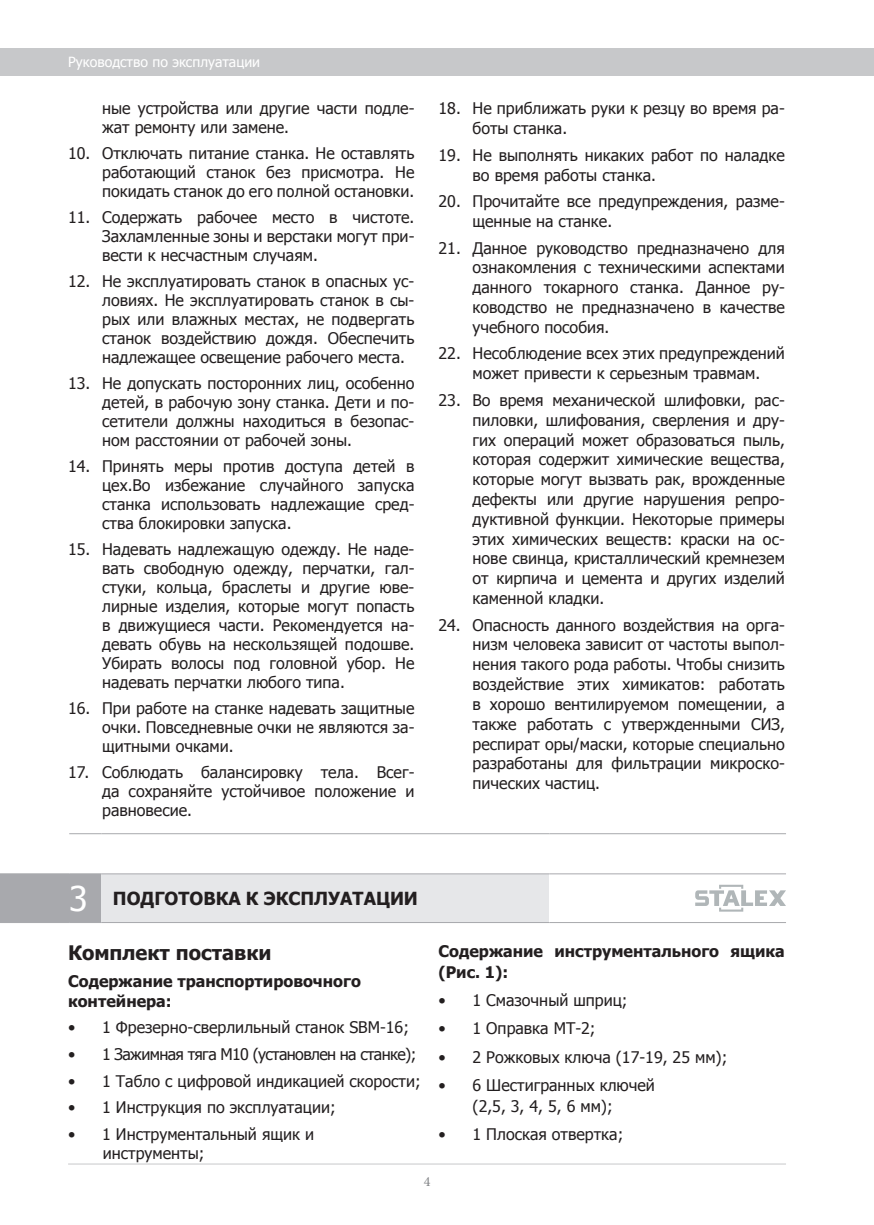
<style>
.page{position:relative;width:874px;height:1225px;background:#fff}
.page>*{position:absolute;margin:0;border:0;box-sizing:border-box;transform-origin:0 0}
.t1{font:700 20px "Tahoma";color:#231f20}
.t2{font:700 18px "Tahoma";color:#231f20}
.t3{font:16px/19px "Tahoma";color:#231f20;text-align:justify}
.t4{font:700 16px/19.8px "Tahoma";color:#231f20}
.t5{font:16px "Tahoma";letter-spacing:-.04em;color:#231f20}
.t6{font:14px "Tahoma";color:#fff}
.t7{font:14px "Minion Pro";color:#808285}
.s1{font-weight:400;font-size:34px;color:#fff}
</style>
<div class="page">
<div style="left:0;top:48px;width:856px;height:27px;background:#c7c8ca"></div>
<div style="left:856px;top:48px;width:17px;height:27px;background:#c7c8ca"></div>
<hr style="left:68px;top:1163px;width:717px;height:1px;background:#c7c8ca">
<div style="left:0;top:874px;width:101px;height:48px;background:#a8a9ad"></div>
<div style="left:101px;top:874px;width:448px;height:48px;background:#e6e7e9"></div>
<hr style="left:0;top:873px;width:69px;height:1px;background:#a8a9ad">
<hr style="left:69px;top:873px;width:32px;height:1px;background:#a8a9ad">
<hr style="left:101px;top:873px;width:448px;height:1px;background:#a8a9ad">
<hr style="left:549px;top:873px;width:236px;height:1px;background:#a8a9ad">
<hr style="left:0;top:922px;width:69px;height:1px;background:#a8a9ad">
<hr style="left:69px;top:922px;width:32px;height:1px;background:#a8a9ad">
<hr style="left:101px;top:922px;width:448px;height:1px;background:#a8a9ad">
<hr style="left:549px;top:922px;width:236px;height:1px;background:#a8a9ad">
<hr style="left:69px;top:833px;width:32px;height:1px;background:#a8a9ad">
<hr style="left:101px;top:833px;width:448px;height:1px;background:#a8a9ad">
<hr style="left:549px;top:833px;width:236px;height:1px;background:#a8a9ad">
<svg style="left:695px;top:884px;width:90px;height:27px"></svg>
<p class="t6" style="left:68px;top:53px;width:193px">Руководство по эксплуатации</p>
<p class="t3" style="left:102px;top:100px;width:314px">ные устройства или другие части подле&shy;жат ремонту или замене.</p>
<p class="t3" style="left:102px;top:145px;width:313px;text-indent:-34px">10. Отключать питание станка. Не оставлять работающий станок без присмотра. Не покидать станок до его полной остановки.</p>
<p class="t3" style="left:102px;top:209px;width:314px;text-indent:-34px">11. Содержать рабочее место в чистоте.<br>Захламленные зоны и верстаки могут при&shy;вести к несчастным случаям.</p>
<p class="t3" style="left:102px;top:272px;width:313px;text-indent:-34px">12. Не эксплуатировать станок в опасных ус&shy;ловиях. Не эксплуатировать станок в сы&shy;рых или влажных местах, не подвергать станок воздействию дождя. Обеспечить надлежащее освещение рабочего места.</p>
<p class="t3" style="left:102px;top:374px;width:313px;text-indent:-34px">13. Не допускать посторонних лиц, особенно детей, в рабочую зону станка. Дети и по&shy;сетители должны находиться в безопас&shy;ном расстоянии от рабочей зоны.</p>
<p class="t3" style="left:102px;top:457px;width:314px;text-indent:-34px">14. Принять меры против доступа детей в цех.Во избежание случайного запуска станка использовать надлежащие сред&shy;ства блокировки запуска.</p>
<p class="t3" style="left:102px;top:540px;width:313px;text-indent:-34px">15. Надевать надлежащую одежду. Не наде&shy;вать свободную одежду, перчатки, гал&shy;стуки, кольца, браслеты и другие юве&shy;лирные изделия, которые могут попасть в движущиеся части. Рекомендуется на&shy;девать обувь на нескользящей подошве.<br>Убирать волосы под головной убор. Не надевать перчатки любого типа.</p>
<p class="t3" style="left:102px;top:699px;width:314px;text-indent:-34px">16. При работе на станке надевать защитные очки. Повседневные очки не являются за&shy;щитными очками.</p>
<p class="t3" style="left:102px;top:763px;width:314px;text-indent:-34px">17. Соблюдать балансировку тела. Всег&shy;да сохраняйте устойчивое положение и равновесие.</p>
<p class="t3" style="left:472px;top:99px;width:313px;line-height:19.8px;text-indent:-34px">18. Не приближать руки к резцу во время ра&shy;боты станка.</p>
<p class="t3" style="left:472px;top:146px;width:313px;line-height:19.8px;text-indent:-34px">19. Не выполнять никаких работ по наладке во время работы станка.</p>
<p class="t3" style="left:472px;top:192px;width:313px;line-height:19.8px;text-indent:-34px">20. Прочитайте все предупреждения, разме&shy;щенные на станке.</p>
<p class="t3" style="left:472px;top:239px;width:313px;line-height:19.8px;text-indent:-34px">21. Данное руководство предназначено для ознакомления с техническими аспектами данного токарного станка. Данное ру&shy;ководство не предназначено в качестве учебного пособия.</p>
<p class="t3" style="left:438px;top:345px;width:347px;line-height:19.8px;text-align:center">22. Несоблюдение всех этих предупреждений может привести к серьезным травмам.</p>
<p class="t3" style="left:472px;top:391px;width:314px;line-height:19.8px;text-indent:-34px">23. Во время механической шлифовки, рас&shy;пиловки, шлифования, сверления и дру&shy;гих операций может образоваться пыль, которая содержит химические вещества, которые могут вызвать рак, врожденные дефекты или другие нарушения репро&shy;дуктивной функции. Некоторые примеры этих химических веществ: краски на ос&shy;нове свинца, кристаллический кремнезем от кирпича и цемента и других изделий каменной кладки.</p>
<p class="t3" style="left:472px;top:616px;width:314px;line-height:19.8px;text-indent:-34px">24. Опасность данного воздействия на орга&shy;низм человека зависит от частоты выпол&shy;нения такого рода работы. Чтобы снизить воздействие этих химикатов: работать в хорошо вентилируемом помещении, а также работать с утвержденными СИЗ, респират оры/маски, которые специально разработаны для фильтрации микроско&shy;пических частиц.</p>
<p class="t2" style="left:69px;top:886px;width:350px"><span class="s1">3</span> ПОДГОТОВКА К ЭКСПЛУАТАЦИИ</p>
<p class="t1" style="left:68px;top:938px;width:205px">Комплект поставки</p>
<p class="t4" style="left:68px;top:971px;width:294px">Содержание транспортировочного контейнера:</p>
<p class="t3" style="left:68px;top:1019px;width:342px">• 1 Фрезерно-сверлильный станок SBM-16;</p>
<p class="t5" style="left:68px;top:1043px;width:349px">• 1 Зажимная тяга M10 (установлен на станке);</p>
<p class="t3" style="left:68px;top:1072px;width:354px">• 1 Табло с цифровой индикацией скорости;</p>
<p class="t3" style="left:68px;top:1099px;width:269px">• 1 Инструкция по эксплуатации;</p>
<p class="t3" style="left:103px;top:1125px;width:213px;text-indent:-35px">• 1 Инструментальный ящик и инструменты;</p>
<p class="t7" style="left:423px;top:1171px;width:8px">4</p>
<p class="t4" style="left:438px;top:941px;width:348px;line-height:21.2px">Содержание инструментального ящика (Рис. 1):</p>
<p class="t3" style="left:438px;top:992px;width:190px">• 1 Смазочный шприц;</p>
<p class="t3" style="left:438px;top:1020px;width:158px">• 1 Оправка МТ-2;</p>
<p class="t3" style="left:438px;top:1048px;width:290px">• 2 Рожковых ключа (17-19, 25 мм);</p>
<p class="t3" style="left:438px;top:1075px;width:218px;line-height:21.2px;text-align:center">• 6 Шестигранных ключей (2,5, 3, 4, 5, 6 мм);</p>
<p class="t3" style="left:438px;top:1125px;width:186px">• 1 Плоская отвертка;</p>
</div>
